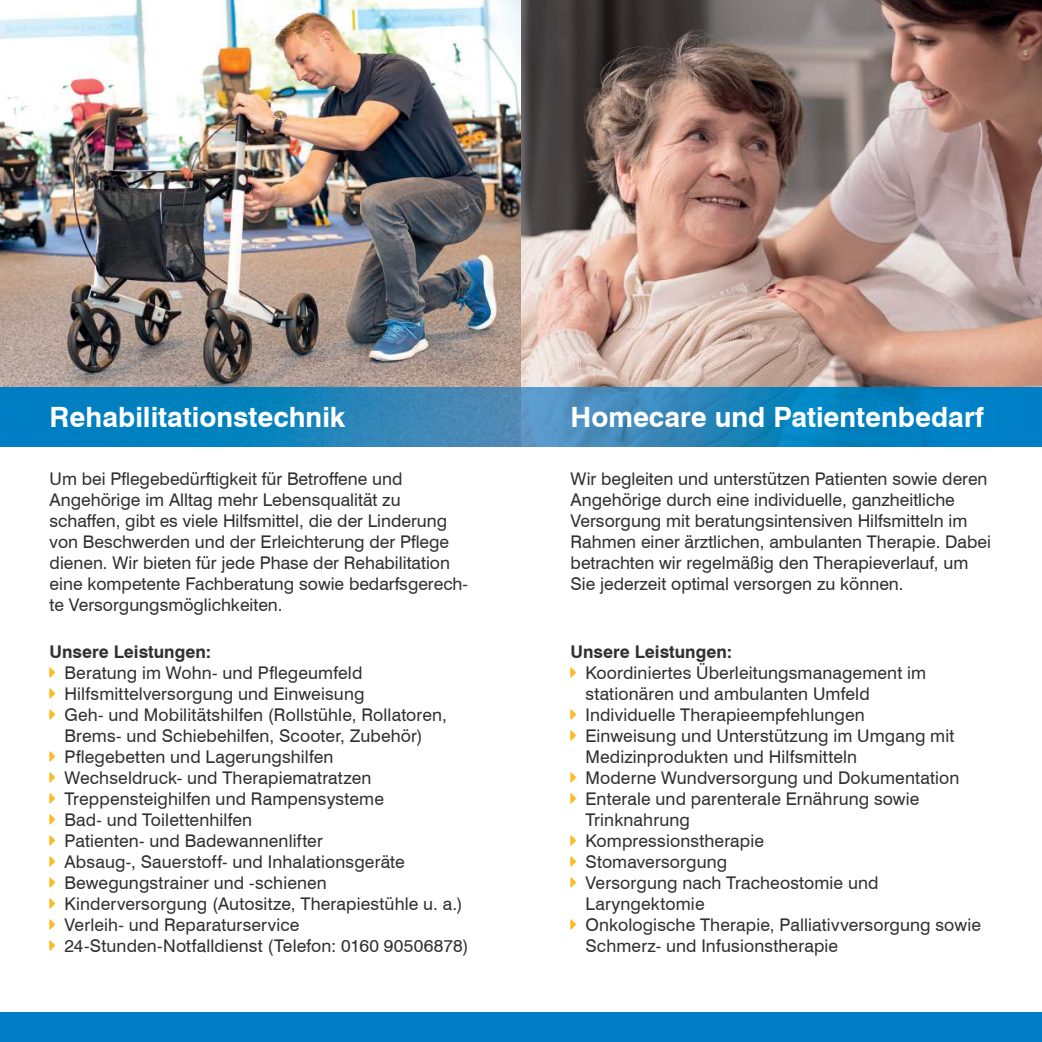
<style>
.page{position:relative;width:1042px;height:1042px;background:#fff}
.page>*{position:absolute;margin:0;border:0;box-sizing:border-box;transform-origin:0 0}
.t1{font:700 28px "Swiss 721 BT";color:#fff}
.t2{font:17.5px/21px "Swiss 721 BT";letter-spacing:.005em;color:#323032}
.t3{font:700 17.5px "Swiss 721 BT";color:#323032}
</style>
<div class="page">
<img style="left:0;top:0;width:1042px;height:446px">
<div style="left:0;top:1012px;width:1042px;height:30px;background:#007dc5"></div>
<h1 class="t1" style="left:50px;top:407px;width:297px">Rehabilitationstechnik</h1>
<h1 class="t1" style="left:570px;top:407px;width:415px">Homecare und Patientenbedarf</h1>
<p class="t2" style="left:50px;top:468px;width:420px">Um bei Pflegebedürftigkeit für Betroffene und Angehörige im Alltag mehr Lebensqualität zu schaffen, gibt es viele Hilfsmittel, die der Linderung von Beschwerden und der Erleichterung der Pflege dienen. Wir bieten für jede Phase der Rehabilitation eine kompetente Fachberatung sowie bedarfsgerech&shy;te Versorgungsmöglichkeiten.</p>
<p class="t2" style="left:570px;top:470px;width:422px">Wir begleiten und unterstützen Patienten sowie deren Angehörige durch eine individuelle, ganzheitliche Versorgung mit beratungsintensiven Hilfsmitteln im Rahmen einer ärztlichen, ambulanten Therapie. Dabei betrachten wir regelmäßig den Therapieverlauf, um Sie jederzeit optimal versorgen zu können.</p>
<p class="t3" style="left:50px;top:644px;width:163px">Unsere Leistungen:</p>
<p class="t2" style="left:64px;top:662px;width:406px">Beratung im Wohn- und Pflegeumfeld Hilfsmittelversorgung und Einweisung<br>Geh- und Mobilitätshilfen (Rollstühle, Rollatoren, Brems- und Schiebehilfen, Scooter, Zubehör)<br>Pflegebetten und Lagerungshilfen<br>Wechseldruck- und Therapiematratzen Treppensteighilfen und Rampensysteme<br>Bad- und Toilettenhilfen<br>Patienten- und Badewannenlifter<br>Absaug-, Sauerstoff- und Inhalationsgeräte Bewegungstrainer und -schienen Kinderversorgung (Autositze, Therapiestühle u. a.)<br>Verleih- und Reparaturservice 24-Stunden-Notfalldienst (Telefon: 0160 90506878)</p>
<p class="t3" style="left:570px;top:644px;width:163px">Unsere Leistungen:</p>
<p class="t2" style="left:585px;top:663px;width:397px">Koordiniertes Überleitungsmanagement im stationären und ambulanten Umfeld<br>Individuelle Therapieempfehlungen<br>Einweisung und Unterstützung im Umgang mit Medizinprodukten und Hilfsmitteln<br>Moderne Wundversorgung und Dokumentation Enterale und parenterale Ernährung sowie Trinknahrung<br>Kompressionstherapie<br>Stomaversorgung<br>Versorgung nach Tracheostomie und Laryngektomie<br>Onkologische Therapie, Palliativversorgung sowie Schmerz- und Infusionstherapie</p>
</div>
